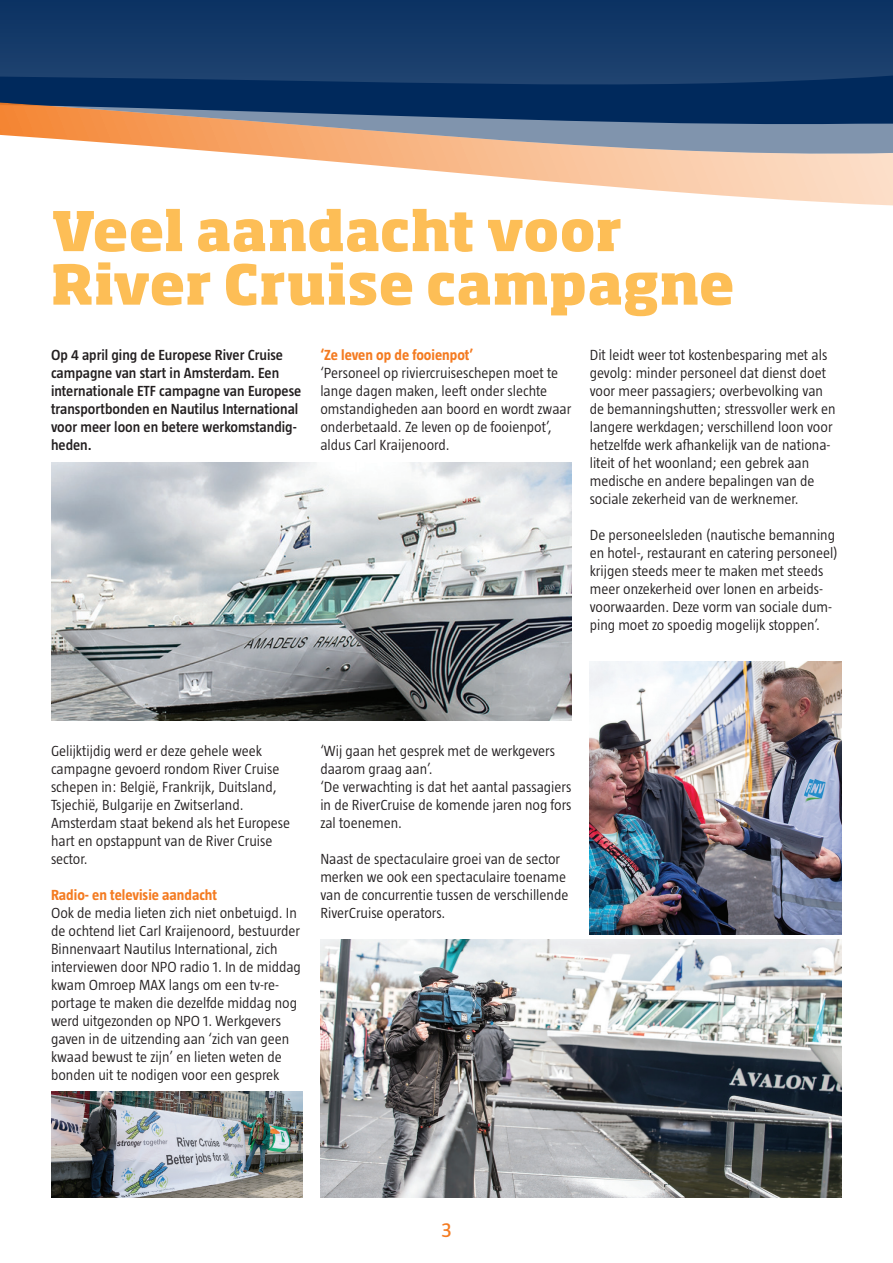
<style>
.page{position:relative;width:893px;height:1263px;background:#fff}
.page>*{position:absolute;margin:0;border:0;box-sizing:border-box;transform-origin:0 0}
.inland_nav_headline{font:800 54px "Soho Pro";letter-spacing:-.005em;color:#fdbe56}
.t1{font:21px "Taz";color:#f47b21}
.No_Spacing{font:300 15px/18px "Taz";color:#231f20}
.No_Spacing-2{font:600 15px/18px "Taz";color:#231f20}
.No_Spacing-3{font:700 15px "Taz";color:#f47b21}
</style>
<div class="page">
<div style="left:0;top:0;width:893px;height:18px;background:#0d3464"></div>
<svg style="left:0;top:18px;width:893px;height:188px;fill:#193e6c"></svg>
<svg style="left:0;top:90px;width:893px;height:87px;background:#978e90"></svg>
<img style="left:51px;top:463px;width:521px;height:257px">
<img style="left:320px;top:940px;width:521px;height:257px">
<img style="left:51px;top:1092px;width:251px;height:105px">
<img style="left:590px;top:661px;width:251px;height:273px">
<p class="inland_nav_headline" style="left:51px;top:192px;width:573px">Veel aandacht voor</p>
<p class="inland_nav_headline" style="left:51px;top:245px;width:685px">River Cruise campagne</p>
<p class="No_Spacing-2" style="left:51px;top:346px;width:252px">Op 4 april ging de Europese River Cruise campagne van start in Amsterdam. Een internationale ETF campagne van Europese transportbonden en Nautilus International voor meer loon en betere werkomstandig&shy;heden.</p>
<p class="No_Spacing-3" style="left:320px;top:346px;width:154px">‘Ze leven op de fooienpot’</p>
<p class="No_Spacing" style="left:320px;top:364px;width:252px">‘Personeel op riviercruiseschepen moet te lange dagen maken, leeft onder slechte omstandigheden aan boord en wordt zwaar onderbetaald. Ze leven op de fooienpot’, aldus Carl Kraijenoord.</p>
<p class="No_Spacing" style="left:590px;top:346px;width:248px">Dit leidt weer tot kostenbesparing met als gevolg: minder personeel dat dienst doet voor meer passagiers; overbevolking van de bemanningshutten; stressvoller werk en langere werkdagen; verschillend loon voor hetzelfde werk afhankelijk van de nationa&shy;liteit of het woonland; een gebrek aan</p>
<p class="No_Spacing" style="left:590px;top:472px;width:226px">medische en andere bepalingen van de sociale zekerheid van de werknemer.</p>
<p class="No_Spacing" style="left:590px;top:526px;width:250px">De personeelsleden (nautische bemanning en hotel-, restaurant en catering personeel) krijgen steeds meer te maken met steeds meer onzekerheid over lonen en arbeids&shy;voorwaarden. Deze vorm van sociale dum&shy;ping moet zo spoedig mogelijk stoppen’.</p>
<p class="No_Spacing" style="left:51px;top:742px;width:230px">Gelijktijdig werd er deze gehele week campagne gevoerd rondom River Cruise schepen in: België, Frankrijk, Duitsland, Tsjechië, Bulgarije en Zwitserland.</p>
<p class="No_Spacing" style="left:51px;top:814px;width:241px">Amsterdam staat bekend als het Europese hart en opstappunt van de River Cruise sector.</p>
<p class="No_Spacing-3" style="left:51px;top:886px;width:168px">Radio- en televisie aandacht</p>
<p class="No_Spacing" style="left:51px;top:904px;width:251px">Ook de media lieten zich niet onbetuigd. In de ochtend liet Carl Kraijenoord, bestuurder Binnenvaart Nautilus International, zich interviewen door NPO radio 1. In de middag kwam Omroep MAX langs om een tv-re&shy;portage te maken die dezelfde middag nog werd uitgezonden op NPO 1. Werkgevers gaven in de uitzending aan ‘zich van geen kwaad bewust te zijn’ en lieten weten de bonden uit te nodigen voor een gesprek</p>
<p class="No_Spacing" style="left:320px;top:742px;width:236px">‘Wij gaan het gesprek met de werkgevers daarom graag aan’.</p>
<p class="No_Spacing" style="left:320px;top:778px;width:253px;text-align:justify">‘De verwachting is dat het aantal passagiers in de RiverCruise de komende jaren nog fors zal toenemen.</p>
<p class="No_Spacing" style="left:320px;top:850px;width:249px">Naast de spectaculaire groei van de sector merken we ook een spectaculaire toename van de concurrentie tussen de verschillende RiverCruise operators.</p>
<p class="t1" style="left:441px;top:1218px;width:12px">3</p>
</div>
